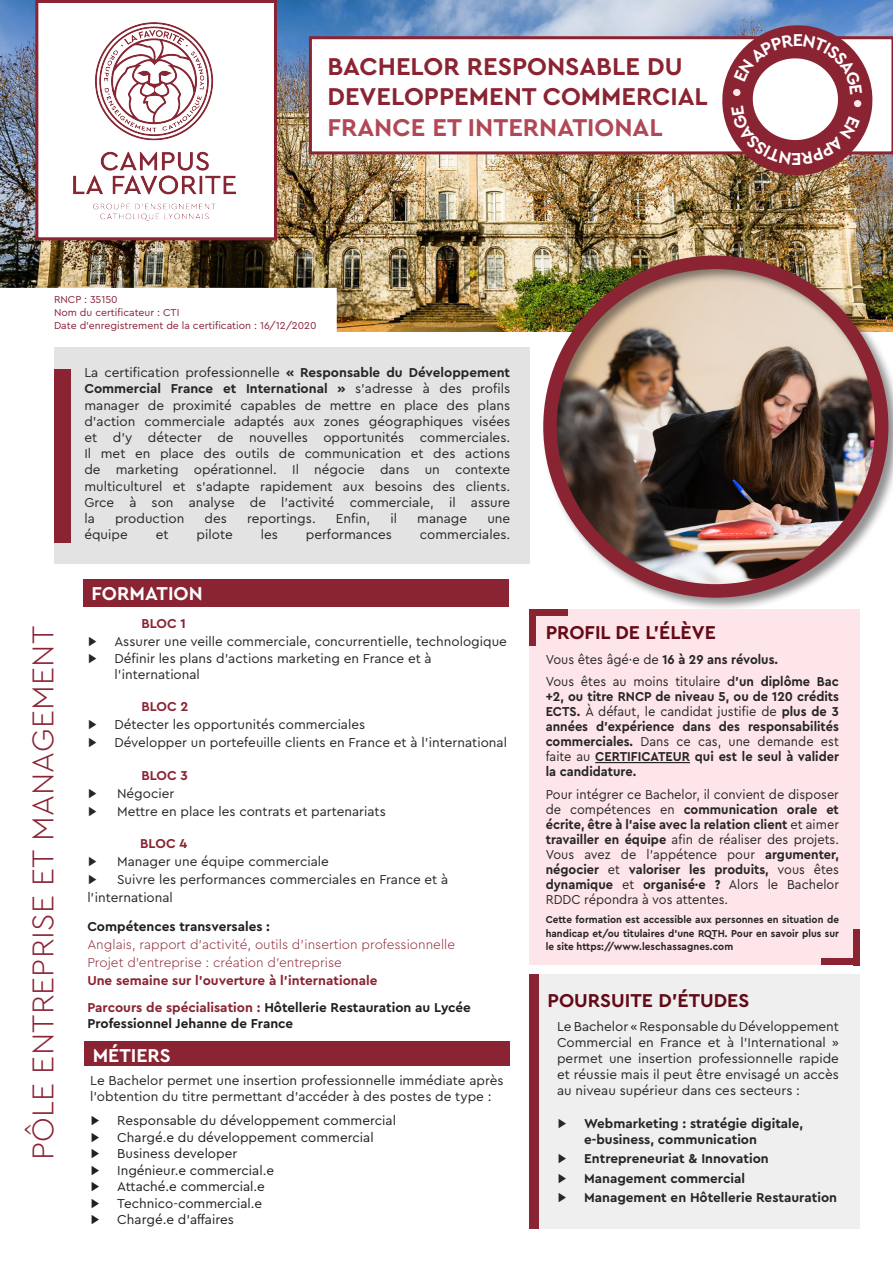
<style>
.page{position:relative;width:893px;height:1263px;background:#fff}
.page>*{position:absolute;margin:0;border:0;box-sizing:border-box;transform-origin:0 0}
.t1{font:300 31.5px "Cera Pro";letter-spacing:.01em;color:#8a2332}
.t2{font:700 25.5px/30.6px "Cera Pro";color:#8a2332}
.t3{font:700 19.5px "Cera Pro";color:#640916}
.t4{font:700 19.5px "Cera Pro";color:#fff}
.t5{font:700 18px "Cera Pro";color:#fff}
.t6{font:13.5px/16.2px "Cera Pro";color:#262626}
.t7{font:13.5px/15px "Cera Pro";color:#262626;text-align:justify;scale:.95 1}
.t8{font:700 13.5px/15px "Cera Pro";color:#262626;text-align:justify;scale:.95 1}
.t9{font:13.5px "Cera Pro";color:#231f20}
.t10{font:700 13.5px/16.2px "Cera Pro";color:#262626}
.t11{font:700 13.5px/16.5px "Cera Pro";color:#231f20}
.t12{font:300 13.5px "Cera Pro";color:#8a2332}
.t13{font:700 13.5px "Cera Pro";color:#8a2332}
.t14{font:700 10.5px/13.5px "Cera Pro";color:#262626;text-align:justify;scale:.95 1}
.t15{font:10.5px "Cera Pro";color:#842137}
.s1{color:#b14856}
.s2{font-weight:700}
.s3{color:#8a2332}
.s4{color:#231f20}
.s5{font-weight:400}
.s6{font-weight:500}
</style>
<div class="page">
<img style="left:0;top:0;width:893px;height:332px">
<svg style="left:309px;top:36px;width:584px;height:118px"></svg>
<div style="left:541px;top:253px;width:352px;height:359px;background:#231f20;opacity:.5"></div>
<div style="left:543px;top:256px;width:345px;height:342px;border:14px solid #8a2332;border-radius:50%"></div>
<div style="left:54px;top:347px;width:475px;height:217px;background:#e3e3e3"></div>
<div style="left:54px;top:369px;width:17px;height:173px;background:#8a2332"></div>
<div style="left:529px;top:974px;width:330px;height:254px;background:#efefef"></div>
<div style="left:529px;top:609px;width:330px;height:356px;background:#fee5e9"></div>
<hr style="left:595px;top:762px;width:95px;height:1px;background:#262626">
<div style="left:83px;top:579px;width:426px;height:28px;background:#8a2332"></div>
<div style="left:84px;top:1042px;width:426px;height:24px;background:#8a2332"></div>
<div style="left:529px;top:974px;width:10px;height:254px;background:#8a2332"></div>
<div style="left:529px;top:609px;width:39px;height:7px;background:#8a2332"></div>
<div style="left:529px;top:609px;width:7px;height:37px;background:#8a2332"></div>
<div style="left:821px;top:958px;width:38px;height:7px;background:#8a2332"></div>
<div style="left:853px;top:929px;width:6px;height:36px;background:#8a2332"></div>
<div style="left:37px;top:2px;width:238px;height:237px;background:#fff"></div>
<div style="left:35px;top:0;width:242px;height:240px;border:3px solid #8a2332"></div>
<img style="left:73px;top:22px;width:163px;height:199px">
<div style="left:1px;top:289px;width:335px;height:43px;background:#fff"></div>
<img style="left:718px;top:21px;width:159px;height:159px">
<p class="t2" style="left:327px;top:50px;width:382px">BACHELOR RESPONSABLE DU<br>DEVELOPPEMENT COMMERCIAL<br><span class="s1">FRANCE ET INTERNATIONAL</span></p>
<p class="t15" style="left:54px;top:293px;width:65px">RNCP : 35150</p>
<p class="t15" style="left:54px;top:306px;width:127px">Nom du certificateur : CTI</p>
<p class="t15" style="left:54px;top:318px;width:264px">Date d’enregistrement de la certification : 16/12/2020</p>
<p class="t6" style="left:84px;top:364px;width:427px;text-align:justify">La certification professionnelle <span class="s2">« Responsable du Développement Commercial France et International »</span> s’adresse à des profils manager de proximité capables de mettre en place des plans d’action commerciale adaptés aux zones géographiques visées et d’y détecter de nouvelles opportunités commerciales.</p>
<p class="t6" style="left:84px;top:445px;width:427px;text-align:justify">Il met en place des outils de communication et des actions de marketing opérationnel. Il négocie dans un contexte multiculturel et s’adapte rapidement aux besoins des clients.</p>
<p class="t6" style="left:84px;top:494px;width:427px">Grce à son analyse de l’activité commerciale, il assure la</p>
<p class="t6" style="left:115px;top:510px;width:71px">production</p>
<p class="t6" style="left:205px;top:510px;width:24px">des</p>
<p class="t6" style="left:247px;top:510px;width:70px">reportings.</p>
<p class="t6" style="left:336px;top:510px;width:36px">Enfin,</p>
<p class="t6" style="left:390px;top:510px;width:8px">il</p>
<p class="t6" style="left:417px;top:510px;width:52px">manage</p>
<p class="t6" style="left:487px;top:510px;width:24px">une</p>
<p class="t6" style="left:84px;top:526px;width:45px">équipe</p>
<p class="t6" style="left:156px;top:526px;width:14px">et</p>
<p class="t6" style="left:197px;top:526px;width:38px">pilote</p>
<p class="t6" style="left:261px;top:526px;width:19px">les</p>
<p class="t6" style="left:306px;top:526px;width:88px">performances</p>
<p class="t6" style="left:420px;top:526px;width:92px">commerciales.</p>
<p class="t4" style="left:92px;top:580px;width:113px">FORMATION</p>
<p class="t5" style="left:793px;top:28px;width:12px">E</p>
<p class="t1" style="left:22px;top:1160px;width:535px;rotate:-90deg">PÔLE ENTREPRISE ET MANAGEMENT</p>
<p class="t13" style="left:141px;top:615px;width:46px">BLOC 1</p>
<p class="t6" style="left:87px;top:633px;width:11px">▶</p>
<p class="t6" style="left:114px;top:633px;width:394px">Assurer une veille commerciale, concurrentielle, technologique</p>
<p class="t6" style="left:87px;top:649px;width:11px">▶</p>
<p class="t6" style="left:114px;top:649px;width:319px">Définir les plans d’actions marketing en France et à l’international</p>
<p class="t13" style="left:141px;top:698px;width:49px">BLOC 2</p>
<p class="t6" style="left:87px;top:716px;width:11px">▶</p>
<p class="t6" style="left:114px;top:716px;width:252px">Détecter les opportunités commerciales</p>
<p class="t6" style="left:87px;top:734px;width:11px">▶</p>
<p class="t6" style="left:114px;top:734px;width:394px">Développer un portefeuille clients en France et à l’international</p>
<p class="t13" style="left:141px;top:766px;width:48px">BLOC 3</p>
<p class="t6" style="left:87px;top:784px;width:11px">▶</p>
<p class="t6" style="left:117px;top:784px;width:59px">Négocier</p>
<p class="t6" style="left:87px;top:802px;width:11px">▶</p>
<p class="t6" style="left:117px;top:802px;width:270px">Mettre en place les contrats et partenariats</p>
<p class="t13" style="left:140px;top:834px;width:49px">BLOC 4</p>
<p class="t6" style="left:87px;top:853px;width:11px">▶</p>
<p class="t6" style="left:117px;top:853px;width:213px">Manager une équipe commerciale</p>
<p class="t6" style="left:87px;top:871px;width:11px">▶</p>
<p class="t6" style="left:87px;top:870px;width:362px;line-height:18px;text-indent:30px">Suivre les performances commerciales en France et à l’international</p>
<p class="t11" style="left:87px;top:917px;width:184px">Compétences transversales :</p>
<p class="t12" style="left:87px;top:935px;width:369px">Anglais, rapport d’activité, outils d’insertion professionnelle</p>
<p class="t12" style="left:87px;top:953px;width:256px">Projet d’entreprise : création d’entreprise</p>
<p class="t13" style="left:87px;top:971px;width:292px">Une semaine sur l’ouverture à l’internationale</p>
<p class="t11" style="left:87px;top:998px;width:385px"><span class="s3">Parcours de spécialisation :</span> Hôtellerie Restauration au Lycée<br>Professionnel Jehanne de France</p>
<p class="t4" style="left:93px;top:1042px;width:80px">MÉTIERS</p>
<p class="t6" style="left:90px;top:1072px;width:415px">Le Bachelor permet une insertion professionnelle immédiate après l’obtention du titre permettant d’accéder à des postes de type <span class="s4">:</span></p>
<p class="t9" style="left:90px;top:1112px;width:11px">▶</p>
<p class="t9" style="left:117px;top:1112px;width:280px">Responsable du développement commercial</p>
<p class="t9" style="left:90px;top:1128px;width:11px">▶</p>
<p class="t9" style="left:117px;top:1128px;width:258px">Chargé.e du développement commercial</p>
<p class="t9" style="left:90px;top:1145px;width:11px">▶</p>
<p class="t9" style="left:117px;top:1145px;width:122px">Business developer</p>
<p class="t9" style="left:90px;top:1161px;width:11px">▶</p>
<p class="t9" style="left:117px;top:1161px;width:158px">Ingénieur.e commercial.e</p>
<p class="t9" style="left:90px;top:1178px;width:11px">▶</p>
<p class="t9" style="left:117px;top:1178px;width:149px">Attaché.e commercial.e</p>
<p class="t9" style="left:90px;top:1194px;width:11px">▶</p>
<p class="t9" style="left:117px;top:1194px;width:146px">Technico-commercial.e</p>
<p class="t9" style="left:90px;top:1211px;width:11px">▶</p>
<p class="t9" style="left:117px;top:1211px;width:118px">Chargé.e d’affaires</p>
<p class="t3" style="left:546px;top:620px;width:172px">PROFIL DE L’ÉLÈVE</p>
<p class="t8" style="left:546px;top:651px;width:246px"><span class="s5">Vous êtes âgé·e de</span> 16 à 29 ans révolus.</p>
<p class="t8" style="left:546px;top:674px;width:310px"><span class="s5">Vous êtes au moins titulaire</span> <span class="s6">d</span>’un diplôme Bac +2, ou titre RNCP de niveau 5, ou de 120 crédits ECTS. <span class="s5">À défaut, le candidat justifie de</span> plus de 3 années d’expérience dans des responsabilités commerciales. <span class="s5">Dans ce cas, une demande est faite au</span> CERTIFICATEUR qui est le seul à valider la candidature.</p>
<p class="t7" style="left:546px;top:786px;width:310px">Pour intégrer ce Bachelor, il convient de disposer de compétences en <span class="s2">communication orale et écrite, être à l’aise avec la relation client</span> et aimer <span class="s2">travailler en équipe</span> afin de réaliser des projets.<br>Vous avez de l’appétence pour <span class="s2">argumenter, négocier</span> et <span class="s2">valoriser les produits,</span> vous êtes <span class="s2">dynamique</span> et <span class="s2">organisé·e ?</span> Alors le Bachelor RDDC répondra à vos attentes.</p>
<p class="t14" style="left:546px;top:912px;width:310px">Cette formation est accessible aux personnes en situation de handicap et/ou titulaires d’une RQTH. Pour en savoir plus sur le site https://www.leschassagnes.com</p>
<p class="t3" style="left:547px;top:987px;width:203px">POURSUITE D’ÉTUDES</p>
<p class="t6" style="left:557px;top:1017px;width:283px;text-align:justify">Le Bachelor « Responsable du Développement Commercial en France et à l’International » permet une insertion professionnelle rapide et réussie mais il peut être envisagé un accès au niveau supérieur dans ces secteurs :</p>
<p class="t6" style="left:557px;top:1114px;width:11px">▶</p>
<p class="t10" style="left:584px;top:1114px;width:221px">Webmarketing : stratégie digitale, e-business, communication</p>
<p class="t6" style="left:557px;top:1150px;width:11px">▶</p>
<p class="t10" style="left:584px;top:1150px;width:186px">Entrepreneuriat &amp; Innovation</p>
<p class="t6" style="left:557px;top:1170px;width:11px">▶</p>
<p class="t10" style="left:584px;top:1170px;width:162px">Management commercial</p>
<p class="t6" style="left:557px;top:1189px;width:11px">▶</p>
<p class="t10" style="left:584px;top:1189px;width:254px">Management en Hôtellerie Restauration</p>
</div>
